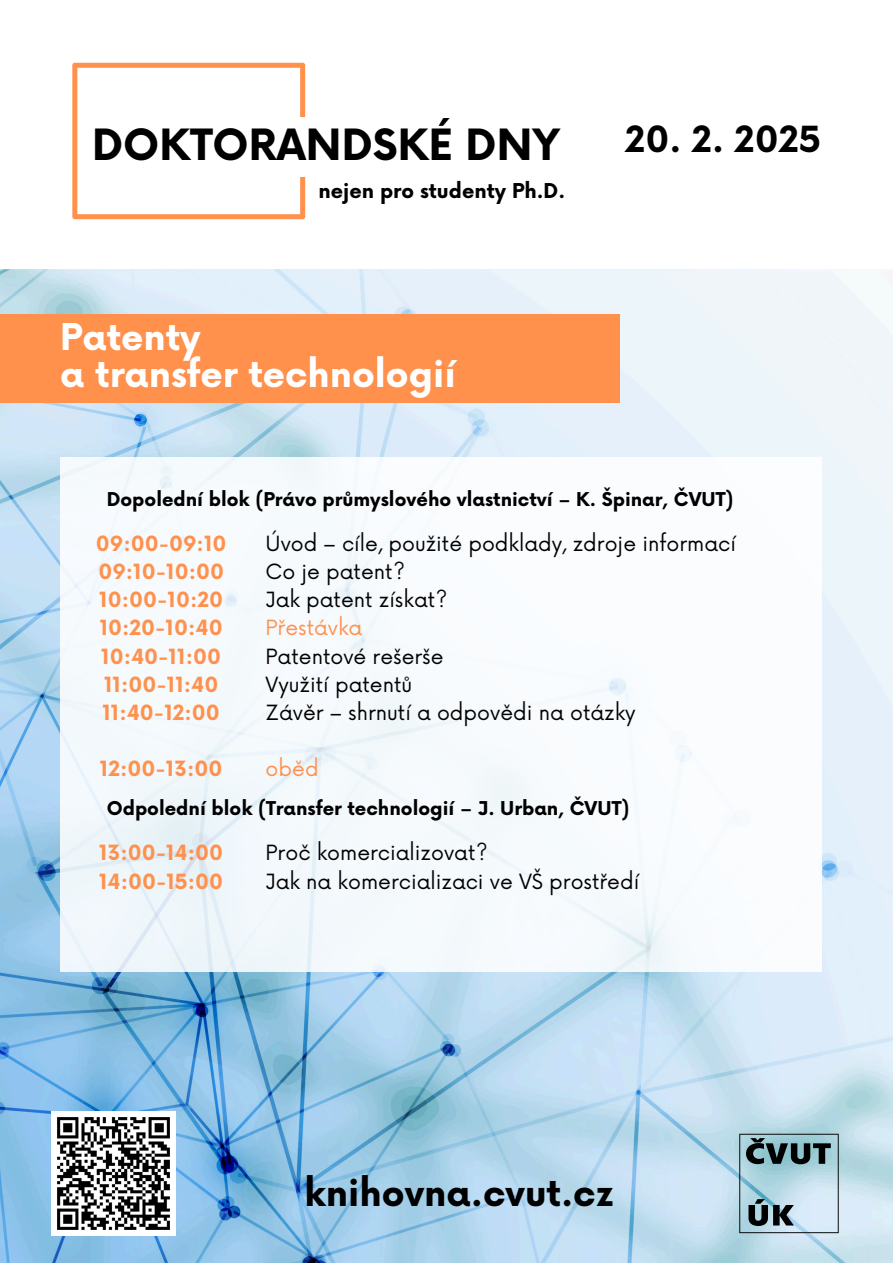
<style>
.page{position:relative;width:893px;height:1263px;background:#fff}
.page>*{position:absolute;margin:0;border:0;box-sizing:border-box;transform-origin:0 0}
.t1{font:700 41.92px "Now";color:#000}
.t2{font:700 36.15px "Now";color:#000}
.t3{font:700 36px/36.6px "Now";color:#fff}
.t4{font:700 35.17px "Now";color:#000}
.t5{font:20.48px "Now";color:#000}
.t6{font:700 20.48px/28.1px "Now";color:#ff914d}
.t7{font:20.48px "Now";color:#ff914d}
.t8{font:700 19.95px "Now";color:#000}
.t9{font:700 18.6px "Now";color:#000}
</style>
<div class="page">
<img style="left:0;top:269px;width:893px;height:994px">
<div style="left:0;top:314px;width:619px;height:88px;background:#ff914d"></div>
<img style="left:52px;top:1112px;width:123px;height:124px">
<svg style="left:739px;top:1134px;width:99px;height:99px;background:#93afb9"></svg>
<div style="left:60px;top:457px;width:761px;height:515px;background:#f7fafd"></div>
<svg style="left:72px;top:63px;width:234px;height:156px"></svg>
<p class="t1" style="left:92px;top:122px;width:469px">DOKTORANDSKÉ DNY</p>
<h3 class="t8" style="left:318px;top:180px;width:248px">nejen pro studenty Ph.D.</h3>
<p class="t3" style="left:60px;top:321px;width:397px">Patenty<br>a transfer technologií</p>
<p class="t4" style="left:625px;top:120px;width:197px">20. 2. 2025</p>
<p class="t9" style="left:107px;top:490px;width:628px">Dopolední blok (Právo průmyslového vlastnictví – K. Špinar, ČVUT)</p>
<h2 class="t6" style="left:96px;top:531px;width:132px">09:00-09:10<br>09:10-10:00<br>10:00-10:20<br>10:20-10:40<br>10:40-11:00<br>11:00-11:40<br>11:40-12:00</h2>
<p class="t6" style="left:100px;top:756px;width:124px">12:00-13:00</p>
<h3 class="t5" style="left:266px;top:532px;width:472px">Úvod – cíle, použité podklady, zdroje informací</h3>
<h3 class="t5" style="left:266px;top:560px;width:141px">Co je patent?</h3>
<h3 class="t5" style="left:266px;top:588px;width:183px">Jak patent získat?</h3>
<p class="t7" style="left:266px;top:616px;width:98px">Přestávka</p>
<p class="t5" style="left:266px;top:645px;width:179px">Patentové rešerše</p>
<p class="t5" style="left:266px;top:673px;width:148px">Využití patentů</p>
<p class="t5" style="left:266px;top:701px;width:372px">Závěr – shrnutí a odpovědi na otázky</p>
<p class="t7" style="left:266px;top:757px;width:55px">oběd</p>
<p class="t9" style="left:107px;top:799px;width:524px">Odpolední blok (Transfer technologií – J. Urban, ČVUT)</p>
<h2 class="t6" style="left:99px;top:840px;width:126px">13:00-14:00<br>14:00-15:00</h2>
<p class="t5" style="left:266px;top:841px;width:224px">Proč komercializovat?</p>
<p class="t5" style="left:266px;top:870px;width:375px">Jak na komercializaci ve VŠ prostředí</p>
<h1 class="t2" style="left:304px;top:1173px;width:311px">knihovna.cvut.cz</h1>
</div>
